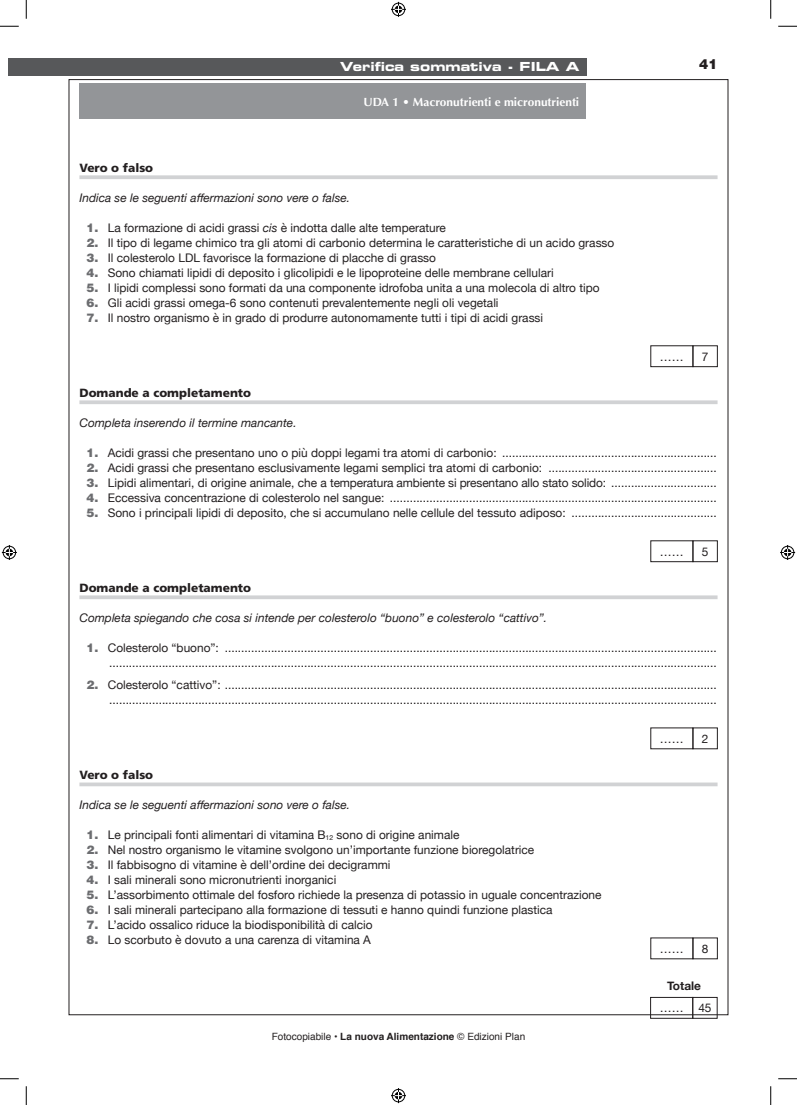
<style>
.page{position:relative;width:797px;height:1105px;background:#fff}
.page>*{position:absolute;margin:0;border:0;box-sizing:border-box;transform-origin:0 0}
.t1{font:900 13.75px "Helvetica";color:#231f20}
.t2{font:12.5px "Eurostile Bold Extended Two";color:#fff}
.Di_default{font:11.88px "Helvetica Neue";color:#231f20}
.Di_default-2{font:italic 11.88px "Helvetica Neue";color:#231f20}
.Di_default-3{font:900 11.88px "Frutiger";color:#231f20}
.t3{font:700 11.88px "Optima";color:#fff}
.Di_default-4{font:700 11.88px "Helvetica Neue";color:#231f20}
.t4{font:10px "Helvetica";color:#231f20}
.s1{font-family:"Helvetica";font-weight:900;color:#6c6d70}
.s2{font-style:italic}
.s3{font-weight:700}
</style>
<div class="page">
<div style="left:9px;top:58px;width:17px;height:18px;background:#57585a"></div>
<div style="left:26px;top:58px;width:560px;height:18px;background:#57585a"></div>
<div style="left:79px;top:83px;width:507px;height:35px;background:#939598"></div>
<svg style="left:79px;top:175px;width:638px;height:4px;fill:#d1d2d4"></svg>
<svg style="left:79px;top:400px;width:638px;height:4px;fill:#d1d2d4"></svg>
<svg style="left:79px;top:595px;width:638px;height:4px;fill:#d1d2d4"></svg>
<svg style="left:79px;top:782px;width:638px;height:4px;fill:#d1d2d4"></svg>
<div style="left:650px;top:346px;width:43px;height:21px;border:1px solid #231f20"></div>
<div style="left:692px;top:346px;width:25px;height:21px;border:1px solid #231f20"></div>
<div style="left:650px;top:541px;width:43px;height:21px;border:1px solid #231f20"></div>
<div style="left:692px;top:541px;width:25px;height:21px;border:1px solid #231f20"></div>
<div style="left:650px;top:997px;width:43px;height:21px;border:1px solid #231f20"></div>
<div style="left:692px;top:997px;width:25px;height:21px;border:1px solid #231f20"></div>
<svg style="left:0;top:25px;width:19px;height:2px"></svg>
<svg style="left:778px;top:25px;width:19px;height:2px"></svg>
<svg style="left:0;top:1078px;width:19px;height:1px"></svg>
<svg style="left:778px;top:1078px;width:19px;height:1px"></svg>
<svg style="left:25px;top:0;width:2px;height:19px"></svg>
<svg style="left:25px;top:1086px;width:2px;height:19px"></svg>
<svg style="left:770px;top:0;width:1px;height:19px"></svg>
<svg style="left:770px;top:1086px;width:1px;height:19px"></svg>
<svg style="left:391px;top:2px;width:15px;height:15px"></svg>
<svg style="left:391px;top:1088px;width:15px;height:15px"></svg>
<svg style="left:2px;top:545px;width:15px;height:15px"></svg>
<svg style="left:780px;top:545px;width:15px;height:15px"></svg>
<p class="t2" style="left:340px;top:58px;width:240px">Verifica sommativa - FILA A</p>
<p class="t1" style="left:699px;top:55px;width:20px">41</p>
<p class="t3" style="left:363px;top:95px;width:217px">UDA 1 • Macronutrienti e micronutrienti</p>
<p class="Di_default-3" style="left:79px;top:160px;width:75px">Vero o falso</p>
<p class="Di_default-2" style="left:79px;top:189px;width:272px">Indica se le seguenti affermazioni sono vere o false.</p>
<p class="Di_default" style="left:86px;top:219px;width:361px"><span class="s1">1.</span> La formazione di acidi grassi <span class="s2">cis</span> è indotta dalle alte temperature</p>
<p class="Di_default" style="left:86px;top:234px;width:529px"><span class="s1">2.</span> Il tipo di legame chimico tra gli atomi di carbonio determina le caratteristiche di un acido grasso</p>
<p class="Di_default" style="left:86px;top:249px;width:351px"><span class="s1">3.</span> Il colesterolo LDL favorisce la formazione di placche di grasso</p>
<p class="Di_default" style="left:86px;top:264px;width:469px"><span class="s1">4.</span> Sono chiamati lipidi di deposito i glicolipidi e le lipoproteine delle membrane cellulari</p>
<p class="Di_default" style="left:86px;top:279px;width:514px"><span class="s1">5.</span> I lipidi complessi sono formati da una componente idrofoba unita a una molecola di altro tipo</p>
<p class="Di_default" style="left:86px;top:294px;width:413px"><span class="s1">6.</span> Gli acidi grassi omega-6 sono contenuti prevalentemente negli oli vegetali</p>
<p class="Di_default" style="left:86px;top:309px;width:458px"><span class="s1">7.</span> Il nostro organismo è in grado di produrre autonomamente tutti i tipi di acidi grassi</p>
<p class="Di_default" style="left:660px;top:348px;width:25px">……</p>
<p class="Di_default" style="left:701px;top:348px;width:8px">7</p>
<p class="Di_default-3" style="left:79px;top:385px;width:173px">Domande a completamento</p>
<p class="Di_default-2" style="left:79px;top:414px;width:219px">Completa inserendo il termine mancante.</p>
<p class="Di_default" style="left:86px;top:444px;width:632px"><span class="s1">1.</span> Acidi grassi che presentano uno o più doppi legami tra atomi di carbonio: .................................................................</p>
<p class="Di_default" style="left:86px;top:459px;width:632px"><span class="s1">2.</span> Acidi grassi che presentano esclusivamente legami semplici tra atomi di carbonio: ...................................................</p>
<p class="Di_default" style="left:86px;top:474px;width:632px"><span class="s1">3.</span> Lipidi alimentari, di origine animale, che a temperatura ambiente si presentano allo stato solido: ................................</p>
<p class="Di_default" style="left:86px;top:489px;width:632px"><span class="s1">4.</span> Eccessiva concentrazione di colesterolo nel sangue: ...................................................................................................</p>
<p class="Di_default" style="left:86px;top:504px;width:632px"><span class="s1">5.</span> Sono i principali lipidi di deposito, che si accumulano nelle cellule del tessuto adiposo: ............................................</p>
<p class="Di_default" style="left:660px;top:543px;width:25px">……</p>
<p class="Di_default" style="left:701px;top:543px;width:8px">5</p>
<p class="Di_default-3" style="left:79px;top:580px;width:173px">Domande a completamento</p>
<p class="Di_default-2" style="left:79px;top:609px;width:469px">Completa spiegando che cosa si intende per colesterolo “buono” e colesterolo “cattivo”.</p>
<p class="Di_default" style="left:86px;top:639px;width:632px"><span class="s1">1.</span> Colesterolo “buono”: .....................................................................................................................................................</p>
<p class="Di_default" style="left:109px;top:654px;width:609px">........................................................................................................................................................................................</p>
<p class="Di_default" style="left:86px;top:676px;width:632px"><span class="s1">2.</span> Colesterolo “cattivo”: .....................................................................................................................................................</p>
<p class="Di_default" style="left:109px;top:691px;width:609px">........................................................................................................................................................................................</p>
<p class="Di_default" style="left:660px;top:730px;width:25px">……</p>
<p class="Di_default" style="left:701px;top:730px;width:8px">2</p>
<p class="Di_default-3" style="left:79px;top:768px;width:75px">Vero o falso</p>
<p class="Di_default-2" style="left:79px;top:796px;width:272px">Indica se le seguenti affermazioni sono vere o false.</p>
<p class="Di_default" style="left:86px;top:826px;width:374px"><span class="s1">1.</span> Le principali fonti alimentari di vitamina B<sub>12</sub> sono di origine animale</p>
<p class="Di_default" style="left:86px;top:841px;width:449px"><span class="s1">2.</span> Nel nostro organismo le vitamine svolgono un’importante funzione bioregolatrice</p>
<p class="Di_default" style="left:86px;top:856px;width:305px"><span class="s1">3.</span> Il fabbisogno di vitamine è dell’ordine dei decigrammi</p>
<p class="Di_default" style="left:86px;top:871px;width:251px"><span class="s1">4.</span> I sali minerali sono micronutrienti inorganici</p>
<p class="Di_default" style="left:86px;top:886px;width:516px"><span class="s1">5.</span> L’assorbimento ottimale del fosforo richiede la presenza di potassio in uguale concentrazione</p>
<p class="Di_default" style="left:86px;top:901px;width:467px"><span class="s1">6.</span> I sali minerali partecipano alla formazione di tessuti e hanno quindi funzione plastica</p>
<p class="Di_default" style="left:86px;top:916px;width:288px"><span class="s1">7.</span> L’acido ossalico riduce la biodisponibilità di calcio</p>
<p class="Di_default" style="left:86px;top:931px;width:286px"><span class="s1">8.</span> Lo scorbuto è dovuto a una carenza di vitamina A</p>
<p class="Di_default" style="left:660px;top:940px;width:25px">……</p>
<p class="Di_default" style="left:701px;top:940px;width:8px">8</p>
<p class="Di_default-4" style="left:667px;top:977px;width:36px">Totale</p>
<p class="t4" style="left:272px;top:1028px;width:255px">Fotocopiabile • <span class="s3">La nuova Alimentazione</span> © Edizioni Plan</p>
<p class="Di_default" style="left:659px;top:999px;width:25px">……</p>
<p class="Di_default" style="left:698px;top:999px;width:15px">45</p>
</div>
